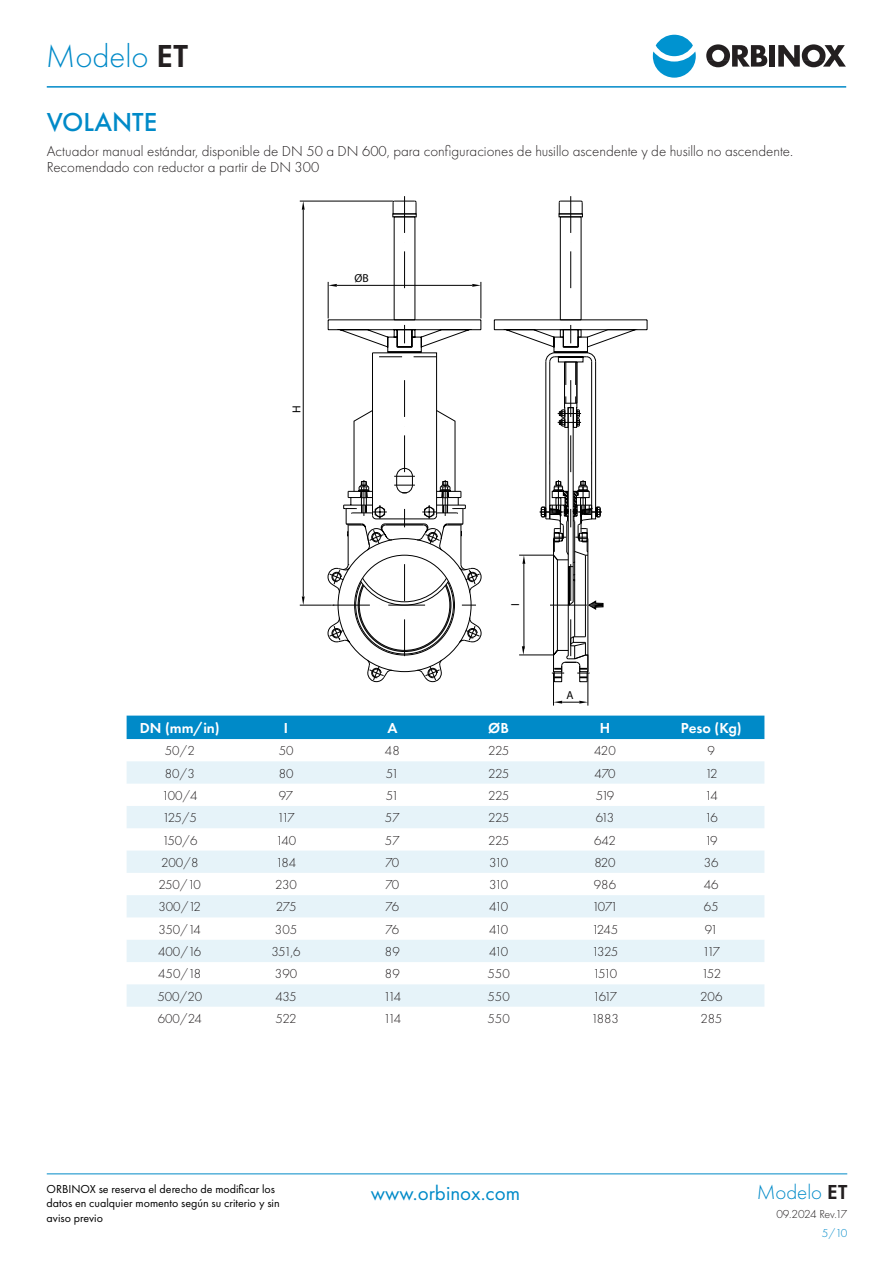
<style>
.page{position:relative;width:893px;height:1263px;background:#fff}
.page>*{position:absolute;margin:0;border:0;box-sizing:border-box;transform-origin:0 0}
.Modelo{font:300 33px "Futura PT";color:#008ac8}
.títulos_n1{font:500 27px "Futura PT";color:#008ac8}
.t1{font:21px "Futura PT";color:#008ac8}
.Modelo_folio{font:300 21px "Futura PT";color:#008ac8}
.cuerpo{font:300 15px "Futura PT";color:#231f20}
.t_encabezado{font:600 15px "Futura PT";color:#fff}
.t_cuerpo{font:300 13.5px "Futura PT";letter-spacing:-.05em;color:#231f20}
.base{font:12px/14.4px "Futura PT";color:#000}
.base-2{font:300 12px "Futura PT";letter-spacing:-.04em;color:#231f20}
.base-3{font:300 12px "Futura PT";color:#008ac8}
.t2{font:11.55px "Myriad Pro";color:#000}
.s1{font-weight:600;color:#231f20}
</style>
<div class="page">
<hr style="left:47px;top:1173px;width:800px;height:1px;background:#008ac8">
<hr style="left:47px;top:86px;width:799px;height:2px;background:#008ac8">
<div style="left:656px;top:35px;width:37px;height:21px;background:#0093d0;border-radius:50%"></div>
<svg style="left:653px;top:51px;width:43px;height:27px"></svg>
<svg style="left:706px;top:44px;width:61px;height:23px"></svg>
<div style="left:770px;top:45px;width:5px;height:22px;background:#231f20"></div>
<svg style="left:778px;top:44px;width:68px;height:23px"></svg>
<div style="left:127px;top:716px;width:637px;height:23px;background:#008ac8"></div>
<svg style="left:127px;top:761px;width:637px;height:246px;fill:#e6f3f9"></svg>
<svg style="left:300px;top:201px;width:28px;height:404px"></svg>
<svg style="left:302px;top:596px;width:3px;height:9px"></svg>
<svg style="left:302px;top:201px;width:3px;height:9px"></svg>
<hr style="left:588px;top:673px;width:1px;height:33px;background:#000">
<hr style="left:553px;top:673px;width:1px;height:33px;background:#000">
<svg style="left:554px;top:701px;width:34px;height:3px"></svg>
<svg style="left:603px;top:319px;width:44px;height:23px"></svg>
<svg style="left:328px;top:196px;width:275px;height:488px"></svg>
<hr style="left:524px;top:564px;width:1px;height:85px;background:#000">
<p class="Modelo" style="left:46px;top:37px;width:144px">Modelo <span class="s1">ET</span></p>
<p class="títulos_n1" style="left:47px;top:106px;width:112px">VOLANTE</p>
<p class="cuerpo" style="left:47px;top:142px;width:748px">Actuador manual estándar, disponible de DN 50 a DN 600, para configuraciones de husillo ascendente y de husillo no ascendente.</p>
<p class="cuerpo" style="left:47px;top:159px;width:274px">Recomendado con reductor a partir de DN 300</p>
<p class="t2" style="left:289px;top:413px;width:9px;rotate:-90deg">H</p>
<p class="t2" style="left:355px;top:271px;width:16px">ØB</p>
<p class="t2" style="left:508px;top:606px;width:4px;rotate:-90deg">I</p>
<p class="t2" style="left:566px;top:688px;width:9px">A</p>
<p class="t_encabezado" style="left:140px;top:719px;width:81px">DN (mm/in)</p>
<p class="t_encabezado" style="left:284px;top:719px;width:6px">I</p>
<p class="t_encabezado" style="left:387px;top:719px;width:12px">A</p>
<p class="t_encabezado" style="left:488px;top:719px;width:22px">ØB</p>
<p class="t_encabezado" style="left:600px;top:719px;width:12px">H</p>
<p class="t_encabezado" style="left:681px;top:719px;width:62px">Peso (Kg)</p>
<p class="t_cuerpo" style="left:165px;top:743px;width:31px">50/2</p>
<p class="t_cuerpo" style="left:279px;top:743px;width:16px">50</p>
<p class="t_cuerpo" style="left:385px;top:743px;width:16px">48</p>
<p class="t_cuerpo" style="left:488px;top:743px;width:23px">225</p>
<p class="t_cuerpo" style="left:594px;top:743px;width:23px">420</p>
<p class="t_cuerpo" style="left:708px;top:743px;width:9px">9</p>
<p class="t_cuerpo" style="left:165px;top:765px;width:31px">80/3</p>
<p class="t_cuerpo" style="left:279px;top:765px;width:16px">80</p>
<p class="t_cuerpo" style="left:386px;top:765px;width:15px">51</p>
<p class="t_cuerpo" style="left:488px;top:765px;width:23px">225</p>
<p class="t_cuerpo" style="left:594px;top:765px;width:23px">470</p>
<p class="t_cuerpo" style="left:705px;top:765px;width:14px">12</p>
<p class="t_cuerpo" style="left:162px;top:788px;width:37px">100/4</p>
<p class="t_cuerpo" style="left:279px;top:788px;width:16px">97</p>
<p class="t_cuerpo" style="left:386px;top:788px;width:15px">51</p>
<p class="t_cuerpo" style="left:488px;top:788px;width:23px">225</p>
<p class="t_cuerpo" style="left:596px;top:788px;width:20px">519</p>
<p class="t_cuerpo" style="left:705px;top:788px;width:14px">14</p>
<p class="t_cuerpo" style="left:163px;top:810px;width:36px">125/5</p>
<p class="t_cuerpo" style="left:277px;top:810px;width:19px">117</p>
<p class="t_cuerpo" style="left:385px;top:810px;width:16px">57</p>
<p class="t_cuerpo" style="left:488px;top:810px;width:23px">225</p>
<p class="t_cuerpo" style="left:596px;top:810px;width:20px">613</p>
<p class="t_cuerpo" style="left:705px;top:810px;width:15px">16</p>
<p class="t_cuerpo" style="left:162px;top:832px;width:37px">150/6</p>
<p class="t_cuerpo" style="left:276px;top:832px;width:22px">140</p>
<p class="t_cuerpo" style="left:385px;top:832px;width:16px">57</p>
<p class="t_cuerpo" style="left:488px;top:832px;width:23px">225</p>
<p class="t_cuerpo" style="left:594px;top:832px;width:23px">642</p>
<p class="t_cuerpo" style="left:705px;top:832px;width:14px">19</p>
<p class="t_cuerpo" style="left:161px;top:855px;width:39px">200/8</p>
<p class="t_cuerpo" style="left:276px;top:855px;width:22px">184</p>
<p class="t_cuerpo" style="left:385px;top:855px;width:15px">70</p>
<p class="t_cuerpo" style="left:489px;top:855px;width:20px">310</p>
<p class="t_cuerpo" style="left:594px;top:855px;width:23px">820</p>
<p class="t_cuerpo" style="left:704px;top:855px;width:16px">36</p>
<p class="t_cuerpo" style="left:158px;top:877px;width:44px">250/10</p>
<p class="t_cuerpo" style="left:275px;top:877px;width:23px">230</p>
<p class="t_cuerpo" style="left:385px;top:877px;width:15px">70</p>
<p class="t_cuerpo" style="left:489px;top:877px;width:20px">310</p>
<p class="t_cuerpo" style="left:594px;top:877px;width:24px">986</p>
<p class="t_cuerpo" style="left:704px;top:877px;width:16px">46</p>
<p class="t_cuerpo" style="left:158px;top:899px;width:44px">300/12</p>
<p class="t_cuerpo" style="left:276px;top:899px;width:22px">275</p>
<p class="t_cuerpo" style="left:386px;top:899px;width:15px">76</p>
<p class="t_cuerpo" style="left:489px;top:899px;width:20px">410</p>
<p class="t_cuerpo" style="left:592px;top:899px;width:27px">1071</p>
<p class="t_cuerpo" style="left:704px;top:899px;width:16px">65</p>
<p class="t_cuerpo" style="left:159px;top:922px;width:44px">350/14</p>
<p class="t_cuerpo" style="left:275px;top:922px;width:24px">305</p>
<p class="t_cuerpo" style="left:386px;top:922px;width:15px">76</p>
<p class="t_cuerpo" style="left:489px;top:922px;width:20px">410</p>
<p class="t_cuerpo" style="left:592px;top:922px;width:28px">1245</p>
<p class="t_cuerpo" style="left:705px;top:922px;width:15px">91</p>
<p class="t_cuerpo" style="left:158px;top:944px;width:45px">400/16</p>
<p class="t_cuerpo" style="left:271px;top:944px;width:31px">351,6</p>
<p class="t_cuerpo" style="left:385px;top:944px;width:16px">89</p>
<p class="t_cuerpo" style="left:489px;top:944px;width:20px">410</p>
<p class="t_cuerpo" style="left:592px;top:944px;width:28px">1325</p>
<p class="t_cuerpo" style="left:702px;top:944px;width:19px">117</p>
<p class="t_cuerpo" style="left:158px;top:966px;width:45px">450/18</p>
<p class="t_cuerpo" style="left:275px;top:966px;width:24px">390</p>
<p class="t_cuerpo" style="left:385px;top:966px;width:16px">89</p>
<p class="t_cuerpo" style="left:488px;top:966px;width:24px">550</p>
<p class="t_cuerpo" style="left:593px;top:966px;width:26px">1510</p>
<p class="t_cuerpo" style="left:701px;top:966px;width:21px">152</p>
<p class="t_cuerpo" style="left:157px;top:988px;width:46px">500/20</p>
<p class="t_cuerpo" style="left:275px;top:988px;width:23px">435</p>
<p class="t_cuerpo" style="left:384px;top:988px;width:19px">114</p>
<p class="t_cuerpo" style="left:488px;top:988px;width:24px">550</p>
<p class="t_cuerpo" style="left:593px;top:988px;width:26px">1617</p>
<p class="t_cuerpo" style="left:700px;top:988px;width:24px">206</p>
<p class="t_cuerpo" style="left:158px;top:1011px;width:46px">600/24</p>
<p class="t_cuerpo" style="left:275px;top:1011px;width:23px">522</p>
<p class="t_cuerpo" style="left:384px;top:1011px;width:19px">114</p>
<p class="t_cuerpo" style="left:488px;top:1011px;width:24px">550</p>
<p class="t_cuerpo" style="left:591px;top:1011px;width:29px">1883</p>
<p class="t_cuerpo" style="left:700px;top:1011px;width:23px">285</p>
<p class="base" style="left:47px;top:1182px;width:230px">ORBINOX se reserva el derecho de modificar los</p>
<h3 class="t1" style="left:371px;top:1180px;width:151px">www.orbinox.com</h3>
<p class="base" style="left:47px;top:1196px;width:235px">datos en cualquier momento según su criterio y sin aviso previo</p>
<p class="Modelo_folio" style="left:757px;top:1180px;width:92px">Modelo <span class="s1">ET</span></p>
<p class="base-2" style="left:776px;top:1207px;width:72px">09.2024 Rev.17</p>
<p class="base-3" style="left:822px;top:1226px;width:27px">5/10</p>
</div>
